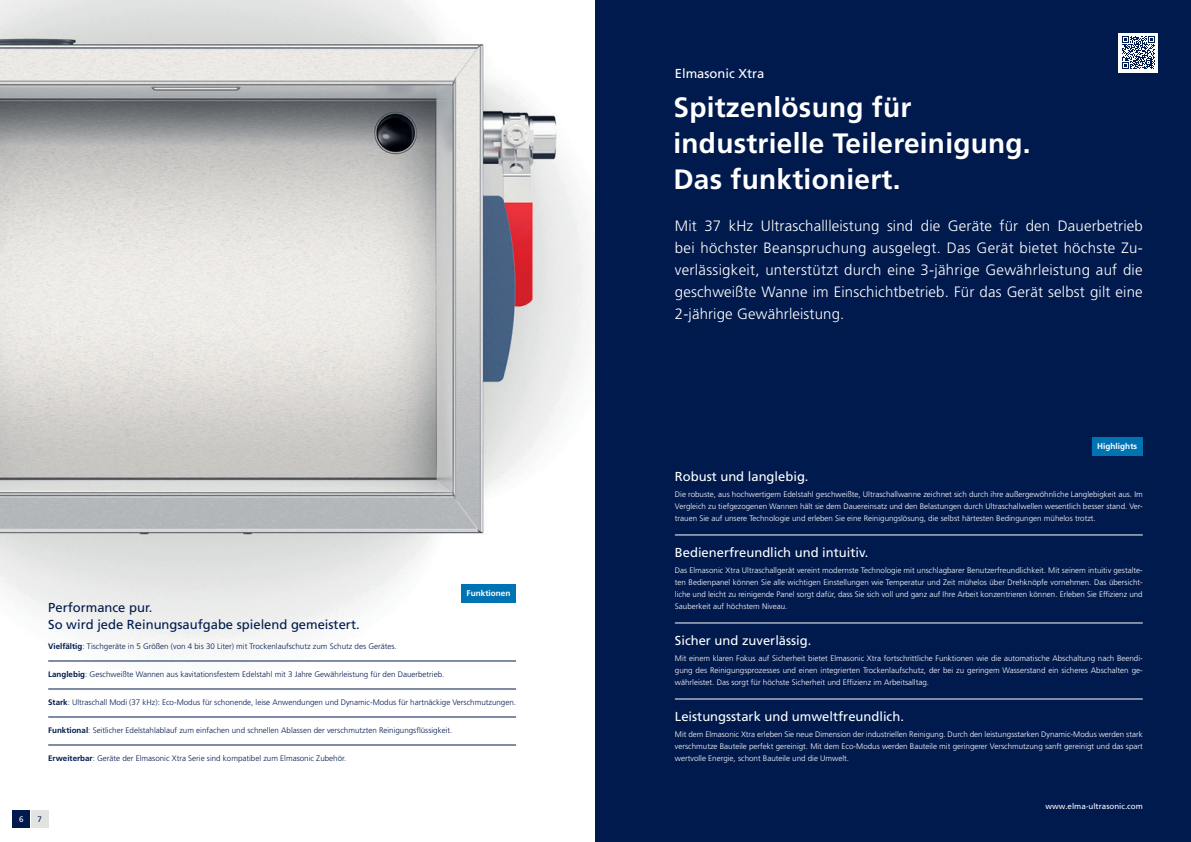
<style>
.page{position:relative;width:1191px;height:842px;background:#fff}
.page>*{position:absolute;margin:0;border:0;box-sizing:border-box;transform-origin:0 0}
.t1{font:700 28px/36px "Frutiger LT Pro";letter-spacing:.01em;color:#fff}
.t2{font:300 15px/22px "Frutiger LT Pro";letter-spacing:.01em;color:#fff;text-align:justify}
.t3{font:13px "Frutiger LT Pro";color:#fff}
.t4{font:13px/17px "Frutiger LT Pro";color:#001a4d}
.t5{font:700 8.2px "Frutiger LT Pro";color:#fff}
.t6{font:300 8px/12px "Frutiger LT Pro";color:#fff;text-align:justify}
.t7{font:300 8px "Frutiger LT Pro";color:#001a4d}
.t8{font:8px "Frutiger LT Pro";color:#fff}
.t9{font:8px "Frutiger LT Pro";color:#001a4d}
.s1{font-weight:700}
</style>
<div class="page">
<img style="left:0;top:0;width:595px;height:828px">
<div style="left:595px;top:0;width:596px;height:842px;background:#001a4d"></div>
<div style="left:13px;top:811px;width:17px;height:17px;background:#001a4d"></div>
<div style="left:31px;top:811px;width:17px;height:17px;background:#e2e4e2"></div>
<hr style="left:675px;top:535px;width:467px;height:1px;background:#fff">
<hr style="left:675px;top:623px;width:467px;height:1px;background:#fff">
<hr style="left:675px;top:699px;width:467px;height:1px;background:#fff">
<div style="left:461px;top:584px;width:55px;height:19px;background:#0073b3"></div>
<hr style="left:48px;top:661px;width:468px;height:1px;background:#001a4d">
<hr style="left:48px;top:689px;width:468px;height:1px;background:#001a4d">
<hr style="left:48px;top:717px;width:468px;height:1px;background:#001a4d">
<hr style="left:48px;top:745px;width:468px;height:1px;background:#001a4d">
<div style="left:1092px;top:437px;width:50px;height:19px;background:#0073b3"></div>
<div style="left:1118px;top:33px;width:40px;height:39px;background:#fff"></div>
<svg style="left:1122px;top:36px;width:33px;height:33px"></svg>
<p class="t5" style="left:466px;top:588px;width:46px">Funktionen</p>
<h3 class="t4" style="left:48px;top:599px;width:313px">Performance pur.<br>So wird jede Reinungsaufgabe spielend gemeistert.</h3>
<p class="t7" style="left:48px;top:642px;width:350px"><span class="s1">Vielfältig</span>: Tischgeräte in 5 Größen (von 4 bis 30 Liter) mit Trockenlaufschutz zum Schutz des Gerätes.</p>
<p class="t7" style="left:48px;top:670px;width:398px"><span class="s1">Langlebig</span>: Geschweißte Wannen aus kavitationsfestem Edelstahl mit 3 Jahre Gewährleistung für den Dauerbetrieb.</p>
<p class="t7" style="left:48px;top:698px;width:469px"><span class="s1">Stark</span>: Ultraschall Modi (37 kHz): Eco-Modus für schonende, leise Anwendungen und Dynamic-Modus für hartnäckige Verschmutzungen.</p>
<p class="t7" style="left:48px;top:726px;width:406px"><span class="s1">Funktional</span>: Seitlicher Edelstahlablauf zum einfachen und schnellen Ablassen der verschmutzten Reinigungsflüssigkeit.</p>
<p class="t7" style="left:48px;top:754px;width:299px"><span class="s1">Erweiterbar</span>: Geräte der Elmasonic Xtra Serie sind kompatibel zum Elmasonic Zubehör.</p>
<p class="t8" style="left:19px;top:814px;width:6px">6</p>
<p class="t9" style="left:37px;top:814px;width:6px">7</p>
<h3 class="t3" style="left:675px;top:66px;width:91px">Elmasonic Xtra</h3>
<h1 class="t1" style="left:673px;top:90px;width:359px">Spitzenlösung für industrielle Teilereinigung.<br>Das funktioniert.</h1>
<p class="t2" style="left:675px;top:215px;width:469px">Mit 37 kHz Ultraschallleistung sind die Geräte für den Dauerbetrieb bei höchster Beanspruchung ausgelegt. Das Gerät bietet höchste Zu&shy;verlässigkeit, unterstützt durch eine 3-jährige Gewährleistung auf die geschweißte Wanne im Einschichtbetrieb. Für das Gerät selbst gilt eine 2-jährige Gewährleistung.</p>
<p class="t5" style="left:1097px;top:441px;width:41px">Highlights</p>
<h3 class="t3" style="left:675px;top:469px;width:135px">Robust und langlebig.</h3>
<p class="t6" style="left:675px;top:488px;width:469px">Die robuste, aus hochwertigem Edelstahl geschweißte, Ultraschallwanne zeichnet sich durch ihre außergewöhnliche Langlebigkeit aus. Im Vergleich zu tiefgezogenen Wannen hält sie dem Dauereinsatz und den Belastungen durch Ultraschallwellen wesentlich besser stand. Ver&shy;trauen Sie auf unsere Technologie und erleben Sie eine Reinigungslösung, die selbst härtesten Bedingungen mühelos trotzt.</p>
<h3 class="t3" style="left:675px;top:545px;width:195px">Bedienerfreundlich und intuitiv.</h3>
<p class="t6" style="left:675px;top:564px;width:469px">Das Elmasonic Xtra Ultraschallgerät vereint modernste Technologie mit unschlagbarer Benutzerfreundlichkeit. Mit seinem intuitiv gestalte&shy;ten Bedienpanel können Sie alle wichtigen Einstellungen wie Temperatur und Zeit mühelos über Drehknöpfe vornehmen. Das übersicht&shy;liche und leicht zu reinigende Panel sorgt dafür, dass Sie sich voll und ganz auf Ihre Arbeit konzentrieren können. Erleben Sie Effizienz und Sauberkeit auf höchstem Niveau.</p>
<h3 class="t3" style="left:675px;top:633px;width:138px">Sicher und zuverlässig.</h3>
<p class="t6" style="left:675px;top:652px;width:469px">Mit einem klaren Fokus auf Sicherheit bietet Elmasonic Xtra fortschrittliche Funktionen wie die automatische Abschaltung nach Beendi&shy;gung des Reinigungsprozesses und einen integrierten Trockenlaufschutz, der bei zu geringem Wasserstand ein sicheres Abschalten ge&shy;währleistet. Das sorgt für höchste Sicherheit und Effizienz im Arbeitsalltag.</p>
<h3 class="t3" style="left:675px;top:709px;width:230px">Leistungsstark und umweltfreundlich.</h3>
<p class="t6" style="left:675px;top:728px;width:469px">Mit dem Elmasonic Xtra erleben Sie neue Dimension der industriellen Reinigung. Durch den leistungsstarken Dynamic-Modus werden stark verschmutze Bauteile perfekt gereinigt. Mit dem Eco-Modus werden Bauteile mit geringerer Verschmutzung sanft gereinigt und das spart wertvolle Energie, schont Bauteile und die Umwelt.</p>
<p class="t8" style="left:1045px;top:802px;width:99px">www.elma-ultrasonic.com</p>
</div>
